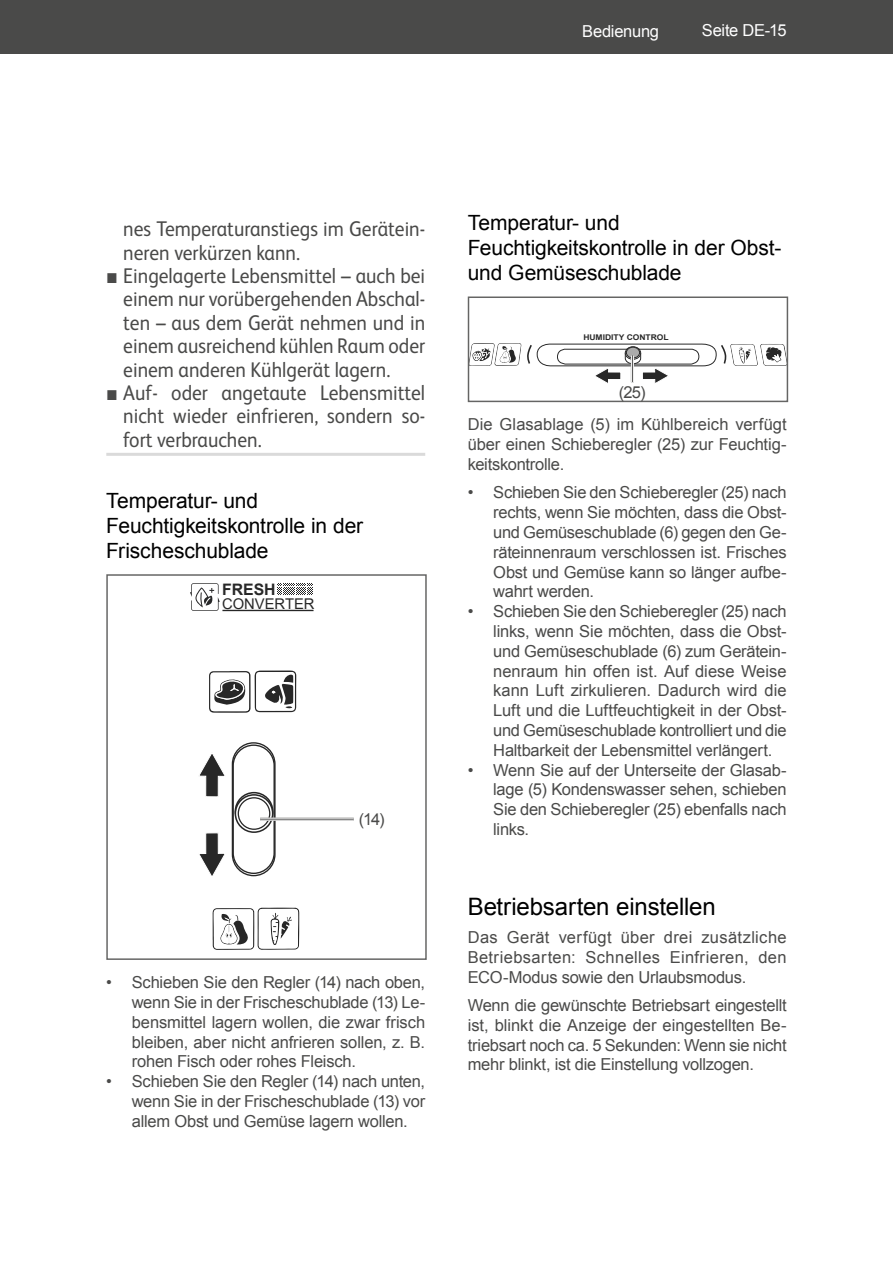
<style>
.page{position:relative;width:893px;height:1263px;background:#fff}
.page>*{position:absolute;margin:0;border:0;box-sizing:border-box;transform-origin:0 0}
.t1{font:24px "Arial";letter-spacing:-.005em;color:#000}
.t2{font:21.3px/23.4px "FS Albert";color:#4a4a49;text-align:justify;scale:.92 1}
.t3{font:21px/25.2px "Arial";letter-spacing:-.005em;color:#000}
.t4{font:16.5px/19.8px "Arial";letter-spacing:-.015em;color:#4a4a49;text-align:justify}
.t5{font:16.5px/32px "Arial";letter-spacing:.005em;color:#4a4a49}
.t6{font:16.5px "Arial";letter-spacing:-.015em;color:#fff}
.t7{font:700 15.9px "Arial";color:#000}
.t8{font:14.85px "Arial";color:#000}
.t9{font:700 7.8px "Arial";color:#000;scale:1.08 1}
.s1{font-family:"Arial"}
</style>
<div class="page">
<div style="left:0;top:0;width:893px;height:54px;background:#4a4a49"></div>
<hr style="left:106px;top:453px;width:319px;height:3px;background:#dadada">
<svg style="left:190px;top:583px;width:30px;height:28px"></svg>
<hr style="left:222px;top:610px;width:92px;height:1px;background:#000">
<svg style="left:277px;top:583px;width:36px;height:12px"></svg>
<div style="left:232px;top:742px;width:44px;height:134px;border:1px solid #000;border-radius:21px"></div>
<div style="left:232px;top:744px;width:43px;height:130px;border:1px solid #000;border-radius:21px"></div>
<svg style="left:235px;top:793px;width:38px;height:37px"></svg>
<div style="left:235px;top:792px;width:38px;height:39px;border:2px solid #000;border-radius:50%"></div>
<svg style="left:235px;top:795px;width:38px;height:37px"></svg>
<div style="left:235px;top:794px;width:38px;height:39px;border:2px solid #000;border-radius:50%"></div>
<div style="left:238px;top:798px;width:32px;height:31px;background:#fff;border-radius:50%"></div>
<div style="left:238px;top:797px;width:32px;height:33px;border:1px solid #000;border-radius:50%"></div>
<svg style="left:209px;top:670px;width:87px;height:43px"></svg>
<svg style="left:213px;top:908px;width:86px;height:42px"></svg>
<svg style="left:199px;top:754px;width:26px;height:43px"></svg>
<svg style="left:199px;top:832px;width:26px;height:44px"></svg>
<div style="left:106px;top:574px;width:321px;height:386px;border:2px solid #4a4a49"></div>
<hr style="left:260px;top:818px;width:94px;height:3px;background:#4a4a49">
<hr style="left:260px;top:818px;width:94px;height:1px;background:#fff">
<hr style="left:260px;top:820px;width:94px;height:1px;background:#fff">
<div style="left:468px;top:296px;width:320px;height:106px;border:2px solid #4a4a49"></div>
<svg style="left:468px;top:343px;width:319px;height:42px"></svg>
<p class="t6" style="left:582px;top:21px;width:78px">Bedienung</p>
<p class="t6" style="left:702px;top:20px;width:86px">Seite DE-15</p>
<p class="t2" style="left:123px;top:216px;width:330px">nes Temperaturanstiegs im Gerätein&shy;neren verkürzen kann.</p>
<p class="t2" style="left:123px;top:263px;width:330px;text-indent:-17px"><span class="s1">■</span> Eingelagerte Lebensmittel – auch bei einem nur vorübergehenden Abschal&shy;ten – aus dem Gerät nehmen und in einem ausreichend kühlen Raum oder einem anderen Kühlgerät lagern.</p>
<p class="t2" style="left:123px;top:380px;width:330px;text-indent:-17px"><span class="s1">■</span> Auf- oder angetaute Lebensmittel nicht wieder einfrieren, sondern so&shy;fort verbrauchen.</p>
<p class="t3" style="left:106px;top:488px;width:258px">Temperatur- und<br>Feuchtigkeitskontrolle in der<br>Frischeschublade</p>
<p class="t7" style="left:222px;top:578px;width:55px">FRESH</p>
<p class="t8" style="left:222px;top:593px;width:94px">CONVERTER</p>
<p class="t4" style="left:359px;top:810px;width:27px">(14)</p>
<p class="t4" style="left:132px;top:973px;width:295px;text-indent:-26px">• Schieben Sie den Regler (14) nach oben, wenn Sie in der Frischeschublade (13) Le&shy;bensmittel lagern wollen, die zwar frisch bleiben, aber nicht anfrieren sollen, z. B. rohen Fisch oder rohes Fleisch.</p>
<p class="t4" style="left:132px;top:1072px;width:295px;text-indent:-26px">• Schieben Sie den Regler (14) nach unten, wenn Sie in der Frischeschublade (13) vor allem Obst und Gemüse lagern wollen.</p>
<p class="t3" style="left:468px;top:210px;width:315px">Temperatur- und<br>Feuchtigkeitskontrolle in der Obst&shy;und Gemüseschublade</p>
<p class="t9" style="left:583px;top:331px;width:81px">HUMIDITY CONTROL</p>
<p class="t5" style="left:468px;top:377px;width:320px;text-indent:151px">(25)<br>Die Glasablage (5) im Kühlbereich verfügt</p>
<p class="t4" style="left:468px;top:435px;width:320px">über einen Schieberegler (25) zur Feuchtig&shy;keitskontrolle.</p>
<p class="t4" style="left:493px;top:483px;width:295px;text-indent:-26px">• Schieben Sie den Schieberegler (25) nach rechts, wenn Sie möchten, dass die Obst&shy;und Gemüseschublade (6) gegen den Ge&shy;räteinnenraum verschlossen ist. Frisches Obst und Gemüse kann so länger aufbe&shy;wahrt werden.</p>
<p class="t4" style="left:493px;top:602px;width:295px;text-indent:-26px">• Schieben Sie den Schieberegler (25) nach links, wenn Sie möchten, dass die Obst&shy;und Gemüseschublade (6) zum Gerätein&shy;nenraum hin offen ist. Auf diese Weise kann Luft zirkulieren. Dadurch wird die Luft und die Luftfeuchtigkeit in der Obst&shy;und Gemüseschublade kontrolliert und die Haltbarkeit der Lebensmittel verlängert.</p>
<p class="t4" style="left:493px;top:760px;width:295px;text-indent:-26px">• Wenn Sie auf der Unterseite der Glasab&shy;lage (5) Kondenswasser sehen, schieben Sie den Schieberegler (25) ebenfalls nach links.</p>
<h1 class="t1" style="left:468px;top:891px;width:250px">Betriebsarten einstellen</h1>
<p class="t4" style="left:468px;top:928px;width:320px">Das Gerät verfügt über drei zusätzliche Betriebsarten: Schnelles Einfrieren, den ECO-Modus sowie den Urlaubsmodus.</p>
<p class="t4" style="left:468px;top:995px;width:320px">Wenn die gewünschte Betriebsart eingestellt ist, blinkt die Anzeige der eingestellten Be&shy;triebsart noch ca. 5 Sekunden: Wenn sie nicht mehr blinkt, ist die Einstellung vollzogen.</p>
</div>
